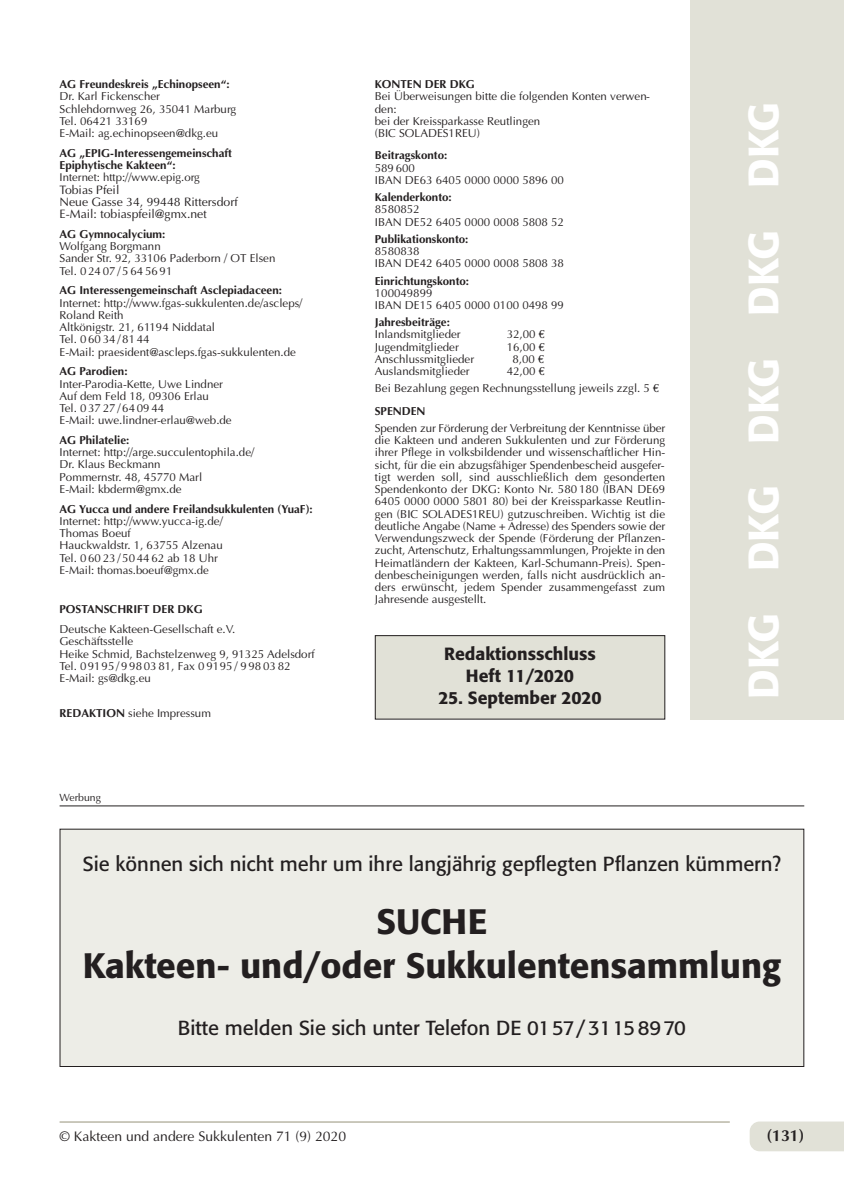
<style>
.page{position:relative;width:844px;height:1191px;background:#fff}
.page>*{position:absolute;margin:0;border:0;box-sizing:border-box;transform-origin:0 0}
.t1{font:500 42px "Formata";color:#fff}
.t2{font:500 35px/44.1px "Formata";color:#231f20;text-align:center}
.t3{font:20.12px "Formata";color:#231f20}
.t4{font:500 17.5px/22.1px "Formata";color:#231f20;text-align:center}
.t5{font:700 16.1px "Optima";color:#231f20}
.t6{font:14px "Optima";color:#231f20}
.t7{font:12.25px/12.2px "Optima";color:#231f20}
.t8{font:11.55px/12.2px "Optima";color:#231f20}
.t9{font:700 11.55px/12.2px "Optima";color:#231f20}
.t10{font:11.38px "Optima";color:#231f20}
.t11{font:10.5px "Optima";color:#231f20}
.s1{font-weight:700}
.s2{font-family:"Euro Serif"}
</style>
<div class="page">
<div style="left:690px;top:0;width:153px;height:719px;background:#e1e1d7"></div>
<div style="left:749px;top:1121px;width:94px;height:30px;background:#e1e1d7"></div>
<hr style="left:60px;top:1121px;width:669px;height:1px;background:#96937a">
<div style="left:375px;top:635px;width:289px;height:84px;background:#e1e1d7"></div>
<div style="left:375px;top:635px;width:290px;height:84px;border:1px solid #231f20"></div>
<div style="left:60px;top:829px;width:743px;height:237px;background:#edede7"></div>
<div style="left:60px;top:828px;width:744px;height:239px;border:1px solid #231f20"></div>
<hr style="left:60px;top:805px;width:744px;height:1px;background:#231f20">
<p class="t9" style="left:60px;top:78px;width:171px">AG Freundeskreis „Echinopseen“:</p>
<p class="t8" style="left:60px;top:90px;width:178px">Dr. Karl Fickenscher<br>Schlehdornweg 26, 35041 Marburg<br>Tel. 06421 33169<br>E-Mail: ag.echinopseen@dkg.eu</p>
<p class="t9" style="left:60px;top:147px;width:174px">AG „EPIG-Interessengemeinschaft<br>Epiphytische Kakteen“:</p>
<p class="t10" style="left:60px;top:171px;width:142px">Internet: http://www.epig.org</p>
<p class="t7" style="left:60px;top:183px;width:180px">Tobias Pfeil<br>Neue Gasse 34, 99448 Rittersdorf<br>E-Mail: tobiaspfeil@gmx.net</p>
<p class="t9" style="left:60px;top:228px;width:107px">AG Gymnocalycium:</p>
<p class="t8" style="left:60px;top:240px;width:217px">Wolfgang Borgmann<br>Sander Str. 92, 33106 Paderborn / OT Elsen<br>Tel. 02407/5645691</p>
<p class="t9" style="left:60px;top:284px;width:224px">AG Interessengemeinschaft Asclepiadaceen:</p>
<p class="t8" style="left:60px;top:296px;width:244px">Internet: http://www.fgas-sukkulenten.de/ascleps/ Roland Reith<br>Altkönigstr. 21, 61194 Niddatal<br>Tel. 0 60 34 / 81 44<br>E-Mail: praesident@ascleps.fgas-sukkulenten.de</p>
<p class="t9" style="left:60px;top:365px;width:69px">AG Parodien:</p>
<p class="t8" style="left:60px;top:377px;width:174px">Inter-Parodia-Kette, Uwe Lindner<br>Auf dem Feld 18, 09306 Erlau<br>Tel. 0 37 27 / 64 09 44<br>E-Mail: uwe.lindner-erlau@web.de</p>
<p class="t9" style="left:60px;top:434px;width:71px">AG Philatelie:</p>
<p class="t8" style="left:60px;top:446px;width:196px">Internet: http://arge.succulentophila.de/<br>Dr. Klaus Beckmann<br>Pommernstr. 48, 45770 Marl<br>E-Mail: kbderm@gmx.de</p>
<p class="t9" style="left:60px;top:502px;width:255px">AG Yucca und andere Freilandsukkulenten (YuaF):</p>
<p class="t8" style="left:60px;top:515px;width:165px">Internet: http://www.yucca-ig.de/<br>Thomas Boeuf<br>Hauckwaldstr. 1, 63755 Alzenau<br>Tel. 0 60 23 / 50 44 62 ab 18 Uhr</p>
<p class="t10" style="left:60px;top:563px;width:151px">E-Mail: thomas.boeuf@gmx.de</p>
<p class="t9" style="left:60px;top:603px;width:144px">POSTANSCHRIFT DER DKG</p>
<p class="t8" style="left:60px;top:623px;width:256px">Deutsche Kakteen-Gesellschaft e.V.<br>Geschäftsstelle<br>Heike Schmid, Bachstelzenweg 9, 91325 Adelsdorf<br>Tel. 09195/9980381, Fax 09195/ 9980382<br>E-Mail: gs@dkg.eu</p>
<p class="t8" style="left:60px;top:706px;width:153px"><span class="s1">REDAKTION</span> siehe Impressum</p>
<p class="t11" style="left:60px;top:790px;width:43px">Werbung</p>
<p class="t9" style="left:375px;top:78px;width:101px">KONTEN DER DKG</p>
<p class="t8" style="left:375px;top:90px;width:276px">Bei Überweisungen bitte die folgenden Konten verwen&shy;den:<br>bei der Kreissparkasse Reutlingen<br>(BIC SOLADES1REU)</p>
<p class="t9" style="left:375px;top:149px;width:74px">Beitragskonto:</p>
<p class="t8" style="left:375px;top:161px;width:191px">589 600<br>IBAN DE63 6405 0000 0000 5896 00</p>
<p class="t9" style="left:375px;top:191px;width:78px">Kalenderkonto:</p>
<p class="t8" style="left:375px;top:203px;width:191px">8580852<br>IBAN DE52 6405 0000 0008 5808 52</p>
<p class="t9" style="left:375px;top:233px;width:95px">Publikationskonto:</p>
<p class="t8" style="left:375px;top:245px;width:191px">8580838<br>IBAN DE42 6405 0000 0008 5808 38</p>
<p class="t9" style="left:375px;top:274px;width:96px">Einrichtungskonto:</p>
<p class="t8" style="left:375px;top:287px;width:191px">100049899<br>IBAN DE15 6405 0000 0100 0498 99</p>
<p class="t9" style="left:375px;top:316px;width:77px">Jahresbeiträge:</p>
<p class="t8" style="left:375px;top:328px;width:87px">Inlandsmitglieder</p>
<p class="t8" style="left:506px;top:328px;width:39px">32,00 <span class="s2">€</span></p>
<p class="t8" style="left:375px;top:340px;width:85px">Jugendmitglieder</p>
<p class="t8" style="left:506px;top:340px;width:39px">16,00 <span class="s2">€</span></p>
<p class="t8" style="left:375px;top:353px;width:101px">Anschlussmitglieder</p>
<p class="t8" style="left:512px;top:353px;width:33px">8,00 <span class="s2">€</span></p>
<p class="t8" style="left:375px;top:365px;width:96px">Auslandsmitglieder</p>
<p class="t8" style="left:375px;top:363px;width:285px;line-height:17.2px;text-indent:132px">42,00 <span class="s2">€<br></span>Bei Bezahlung gegen Rechnungsstellung jeweils zzgl. 5 <span class="s2">€</span></p>
<p class="t9" style="left:375px;top:404px;width:52px">SPENDEN</p>
<p class="t8" style="left:375px;top:422px;width:292px;text-align:justify">Spenden zur Förderung der Verbreitung der Kenntnisse über die Kakteen und anderen Sukkulenten und zur Förderung ihrer Pflege in volksbildender und wissenschaftlicher Hin&shy;sicht, für die ein abzugsfähiger Spendenbescheid ausgefer&shy;tigt werden soll, sind ausschließlich dem gesonderten Spendenkonto der DKG: Konto Nr. 580 180 (IBAN DE69<br>6405 0000 0000 5801 80) bei der Kreissparkasse Reutlin&shy;gen (BIC SOLADES1REU) gutzuschreiben. Wichtig ist die deutliche Angabe (Name + Adresse) des Spenders sowie der Verwendungszweck der Spende (Förderung der Pflanzen&shy;zucht, Artenschutz, Erhaltungssammlungen, Projekte in den Heimatländern der Kakteen, Karl-Schumann-Preis). Spen&shy;denbescheinigungen werden, falls nicht ausdrücklich an&shy;ders erwünscht, jedem Spender zusammengefasst zum Jahresende ausgestellt.</p>
<h3 class="t4" style="left:444px;top:644px;width:153px">Redaktionsschluss<br>Heft 11/2020</h3>
<h3 class="t4" style="left:438px;top:688px;width:165px">25. September 2020</h3>
<h1 class="t1" style="left:745px;top:699px;width:598px;rotate:-90deg">DKG DKG DKG DKG DKG</h1>
<h3 class="t3" style="left:83px;top:855px;width:699px">Sie können sich nicht mehr um ihre langjährig gepflegten Pflanzen kümmern?</h3>
<h2 class="t2" style="left:83px;top:902px;width:699px">SUCHE<br>Kakteen- und/oder Sukkulentensammlung</h2>
<h3 class="t3" style="left:178px;top:1019px;width:509px">Bitte melden Sie sich unter Telefon DE 0157/ 31158970</h3>
<p class="t6" style="left:60px;top:1128px;width:288px">© Kakteen und andere Sukkulenten 71 (9) 2020</p>
<h3 class="t5" style="left:766px;top:1126px;width:39px">(131)</h3>
</div>
